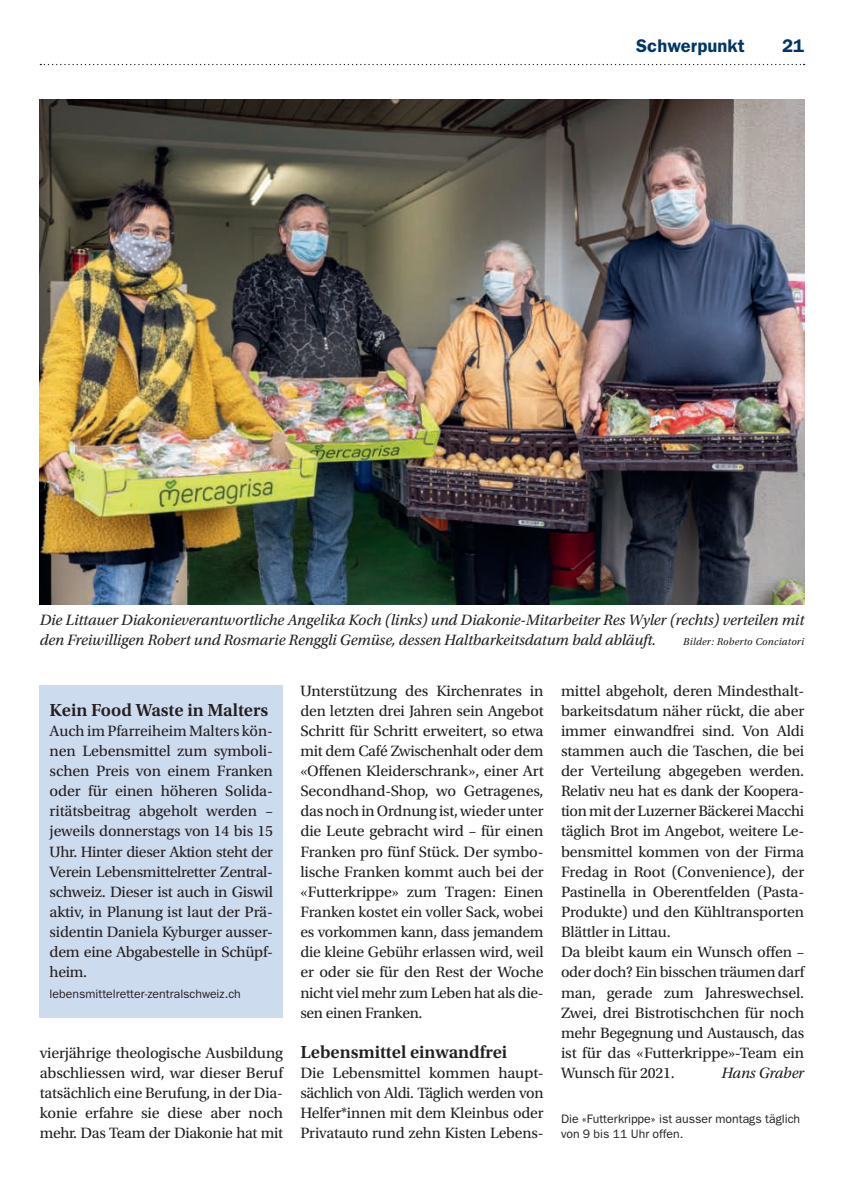
<style>
.page{position:relative;width:844px;height:1191px;background:#fff}
.page>*{position:absolute;margin:0;border:0;box-sizing:border-box;transform-origin:0 0}
.t1{font:600 18.38px "Utopia Std";color:#231f20}
.t2{font:600 18.38px "ITC Franklin Gothic Std";letter-spacing:.005em;color:#003667}
.t3{font:15.75px/20.1px "Utopia Std";letter-spacing:-.01em;color:#231f20;text-align:justify}
.t4{font:italic 15.75px/20.1px "Utopia Std";letter-spacing:-.005em;color:#231f20}
.t5{font:12.25px/15px "ITC Franklin Gothic Std";color:#231f20}
.t6{font:italic 10.5px "Utopia Std";letter-spacing:.02em;color:#231f20}
</style>
<div class="page">
<svg style="left:40px;top:64px;width:764px;height:1px"></svg>
<img style="left:40px;top:99px;width:764px;height:506px">
<div style="left:40px;top:685px;width:243px;height:332px;background:#cddbef"></div>
<p class="t2" style="left:636px;top:35px;width:110px">Schwerpunkt</p>
<p class="t2" style="left:781px;top:35px;width:24px">21</p>
<p class="t4" style="left:40px;top:610px;width:765px">Die Littauer Diakonieverantwortliche Angelika Koch (links) und Diakonie-Mitarbeiter Res Wyler (rechts) verteilen mit den Freiwilligen Robert und Rosmarie Renggli Gemüse, dessen Haltbarkeitsdatum bald abläuft.</p>
<p class="t6" style="left:683px;top:636px;width:122px">Bilder: Roberto Conciatori</p>
<p class="t3" style="left:561px;top:680px;width:245px;text-align:left">mittel abgeholt, deren Mindesthalt&shy;barkeitsdatum näher rückt, die aber immer einwandfrei sind. Von Aldi stammen auch die Taschen, die bei der Verteilung abgegeben werden.<br>Relativ neu hat es dank der Koopera&shy;tion mit der Luzerner Bäckerei Macchi täglich Brot im Angebot, weitere Le&shy;bensmittel kommen von der Firma Fredag in Root (Convenience), der Pastinella in Oberentfelden (Pasta-Produkte) und den Kühltransporten Blättler in Littau.<br>Da bleibt kaum ein Wunsch offen – oder doch? Ein bisschen träumen darf man, gerade zum Jahreswechsel.<br>Zwei, drei Bistrotischchen für noch mehr Begegnung und Austausch, das ist für das «Futterkrippe»-Team ein Wunsch für 2021.</p>
<p class="t3" style="left:300px;top:680px;width:245px">Unterstützung des Kirchenrates in den letzten drei Jahren sein Angebot Schritt für Schritt erweitert, so etwa mit dem Café Zwischenhalt oder dem «Offenen Kleiderschrank», einer Art Secondhand-Shop, wo Getragenes, das noch in Ordnung ist, wieder unter die Leute gebracht wird – für einen Franken pro fünf Stück. Der symbo&shy;lische Franken kommt auch bei der «Futterkrippe» zum Tragen: Einen Franken kostet ein voller Sack, wobei es vorkommen kann, dass jemandem die kleine Gebühr erlassen wird, weil er oder sie für den Rest der Woche nicht viel mehr zum Leben hat als die&shy;sen einen Franken.</p>
<p class="t1" style="left:300px;top:1041px;width:208px">Lebensmittel einwandfrei</p>
<p class="t3" style="left:300px;top:1063px;width:245px">Die Lebensmittel kommen haupt&shy;sächlich von Aldi. Täglich werden von Helfer*innen mit dem Kleinbus oder Privatauto rund zehn Kisten Lebens-</p>
<p class="t1" style="left:50px;top:699px;width:220px">Kein Food Waste in Malters</p>
<p class="t3" style="left:50px;top:721px;width:225px">Auch im Pfarreiheim Malters kön&shy;nen Lebensmittel zum symboli&shy;schen Preis von einem Franken oder für einen höheren Solida&shy;ritätsbeitrag abgeholt werden – jeweils donnerstags von 14 bis 15<br>Uhr. Hinter dieser Aktion steht der Verein Lebensmittelretter Zentral&shy;schweiz. Dieser ist auch in Giswil aktiv, in Planung ist laut der Prä&shy;sidentin Daniela Kyburger ausser&shy;dem eine Abgabestelle in Schüpf&shy;heim.</p>
<p class="t5" style="left:50px;top:986px;width:193px">lebensmittelretter-zentralschweiz.ch</p>
<p class="t3" style="left:40px;top:1043px;width:245px">vierjährige theologische Ausbildung abschliessen wird, war dieser Beruf tatsächlich eine Berufung, in der Dia&shy;konie erfahre sie diese aber noch mehr. Das Team der Diakonie hat mit</p>
<p class="t4" style="left:721px;top:1063px;width:84px">Hans Graber</p>
<p class="t5" style="left:561px;top:1111px;width:240px">Die «Futterkrippe» ist ausser montags täglich von 9 bis 11 Uhr offen.</p>
</div>
